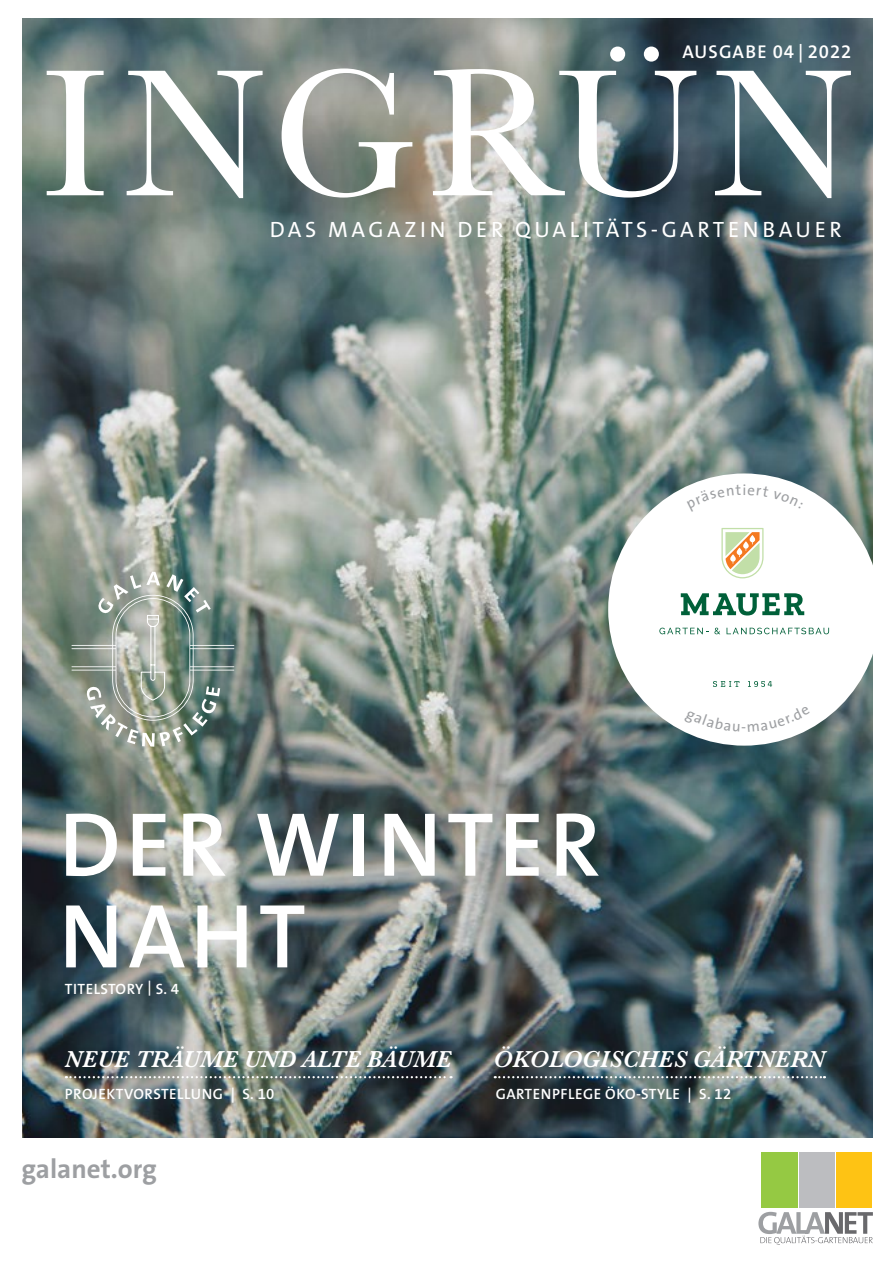
<style>
.page{position:relative;width:893px;height:1263px;background:#fff}
.page>*{position:absolute;margin:0;border:0;box-sizing:border-box;transform-origin:0 0}
._01_Headline{font:600 91.65px/91.7px "The Sans B W6";letter-spacing:.055em;color:#fff}
.t1{font:700 27px "The Sans B W7";color:#9d9fa2}
.t2{font:italic 600 24px "Baskerville";color:#fff}
.t3{font:22.2px "The Sans B W5 Plain";letter-spacing:.16em;color:#fff}
.t4{font:600 18.6px "The Sans B W6";letter-spacing:.05em;color:#fff}
.t5{font:600 15px "The Sans B W6";letter-spacing:.035em;color:#fff}
</style>
<div class="page">
<img style="left:22px;top:19px;width:851px;height:1118px">
<div style="left:836px;top:1152px;width:36px;height:55px;background:#fec314"></div>
<div style="left:799px;top:1152px;width:36px;height:55px;background:#bcbdc0"></div>
<div style="left:761px;top:1152px;width:36px;height:55px;background:#95c943"></div>
<svg style="left:758px;top:1212px;width:115px;height:33px"></svg>
<svg style="left:47px;top:47px;width:804px;height:151px"></svg>
<svg style="left:71px;top:572px;width:163px;height:175px;background:#8b998e"></svg>
<svg style="left:66px;top:1076px;width:386px;height:2px"></svg>
<svg style="left:495px;top:1076px;width:330px;height:2px"></svg>
<div style="left:608px;top:473px;width:272px;height:273px;background:#fff;border-radius:50%"></div>
<svg style="left:659px;top:628px;width:61px;height:6px"></svg>
<svg style="left:726px;top:628px;width:103px;height:6px"></svg>
<svg style="left:681px;top:593px;width:123px;height:22px"></svg>
<svg style="left:721px;top:528px;width:42px;height:50px"></svg>
<svg style="left:713px;top:681px;width:59px;height:6px"></svg>
<svg style="left:687px;top:484px;width:116px;height:3px"></svg>
<svg style="left:684px;top:728px;width:126px;height:4px"></svg>
<p class="t4" style="left:682px;top:40px;width:171px">AUSGABE 04 | 2022</p>
<p class="t3" style="left:270px;top:215px;width:573px">DAS MAGAZIN DER QUALITÄTS-GARTENBAUER</p>
<p class="_01_Headline" style="left:59px;top:799px;width:543px">DER WINTER<br>NAHT</p>
<p class="t5" style="left:65px;top:979px;width:116px">TITELSTORY | S. 4</p>
<p class="t2" style="left:65px;top:1042px;width:388px">NEUE TRÄUME UND ALTE BÄUME</p>
<p class="t5" style="left:65px;top:1084px;width:211px">PROJEKTVORSTELLUNG | S. 10</p>
<p class="t1" style="left:21px;top:1152px;width:137px">galanet.org</p>
<p class="t2" style="left:494px;top:1042px;width:333px">ÖKOLOGISCHES GÄRTNERN</p>
<p class="t5" style="left:496px;top:1084px;width:237px">GARTENPFLEGE ÖKO-STYLE | S. 12</p>
</div>
